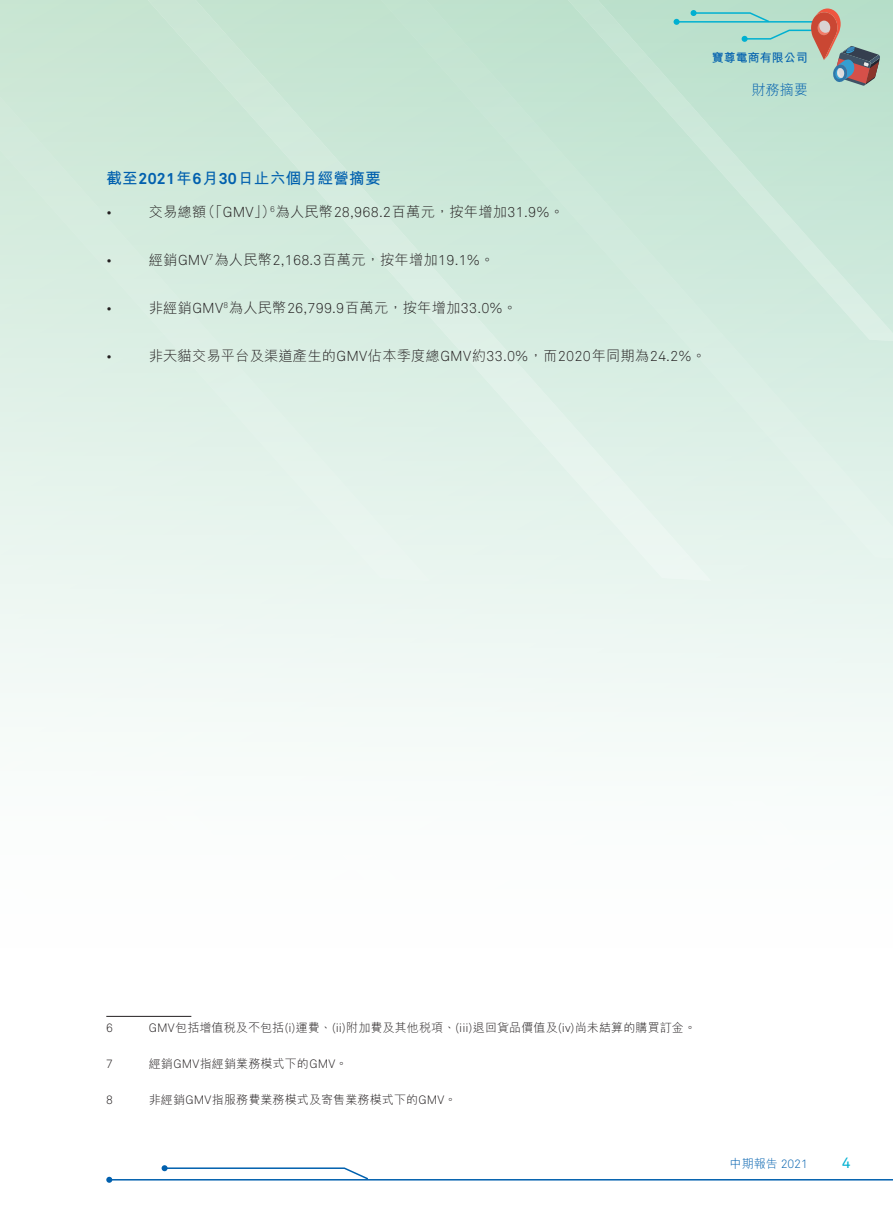
<style>
.page{position:relative;width:893px;height:1212px;background:#f3f9f6}
.page>*{position:absolute;margin:0;border:0;box-sizing:border-box;transform-origin:0 0}
.t1{font:700 15.75px "M Hei HK";letter-spacing:.01em;color:#0160ae}
.t2{font:15px "Akkurat Pro";color:#00b0d1}
.t3{font:300 14.25px "M Hei HK";letter-spacing:.01em;color:#231f20}
.t4{font:300 14.25px "M Hei HK";color:#0160ae}
.t5{font:14.25px "Akkurat Light Pro";color:#231f20}
.t6{font:300 12px "M Hei HK";letter-spacing:.01em;color:#231f20}
.t7{font:700 12px "M Hei HK";color:#0160ae}
.t8{font:300 12px "M Hei HK";color:#0160ae}
.t9{font:12px "Akkurat Light Pro";color:#231f20}
.t10{font:8.25px "Akkurat Light Pro";color:#231f20}
.s1{font-family:"Akkurat Pro"}
.s2{font-family:"Akkurat Light Pro";font-weight:400}
</style>
<div class="page">
<svg style="left:429px;top:0;width:464px;height:560px;background:#d2ebde"></svg>
<svg style="left:0;top:0;width:429px;height:535px;fill:#d6ece0"></svg>
<div style="left:725px;top:860px;width:168px;height:352px;background:#fff"></div>
<div style="left:340px;top:855px;width:385px;height:357px;background:#fff"></div>
<div style="left:0;top:855px;width:340px;height:357px;background:#fff"></div>
<hr style="left:109px;top:1179px;width:784px;height:1px;background:#0160ae">
<svg style="left:106px;top:1177px;width:6px;height:6px"></svg>
<svg style="left:162px;top:1165px;width:208px;height:16px"></svg>
<hr style="left:677px;top:21px;width:139px;height:2px;background:#00b0d1">
<svg style="left:674px;top:19px;width:6px;height:6px"></svg>
<svg style="left:691px;top:9px;width:189px;height:77px;background:#afcabb"></svg>
<hr style="left:106px;top:1016px;width:85px;height:1px;background:#231f20">
<p class="t7" style="left:712px;top:49px;width:97px">寶尊電商有限公司</p>
<p class="t4" style="left:752px;top:82px;width:58px">財務摘要</p>
<p class="t1" style="left:106px;top:167px;width:276px">截至<span class="s1">2021</span>年<span class="s1">6</span>月<span class="s1">30</span>日止六個月經營摘要</p>
<p class="t3" style="left:201px;top:204px;width:364px">（「<span class="s2">GMV</span>」）為人民幣<span class="s2">28,968.2</span>百萬元，按年增加<span class="s2">31.9%</span>。</p>
<p class="t3" style="left:149px;top:204px;width:59px">交易總額</p>
<p class="t10" style="left:270px;top:204px;width:6px">6</p>
<p class="t5" style="left:106px;top:203px;width:8px">•</p>
<p class="t5" style="left:106px;top:251px;width:8px">•</p>
<p class="t5" style="left:106px;top:299px;width:8px">•</p>
<p class="t5" style="left:106px;top:347px;width:8px">•</p>
<p class="t3" style="left:149px;top:252px;width:347px">經銷<span class="s2">GMV</span> 為人民幣<span class="s2">2,168.3</span>百萬元，按年增加<span class="s2">19.1%</span>。</p>
<p class="t10" style="left:209px;top:252px;width:6px">7</p>
<p class="t3" style="left:149px;top:300px;width:370px">非經銷<span class="s2">GMV</span> 為人民幣<span class="s2">26,799.9</span>百萬元，按年增加<span class="s2">33.0%</span>。</p>
<p class="t10" style="left:223px;top:300px;width:6px">8</p>
<p class="t3" style="left:149px;top:348px;width:559px">非天貓交易平台及渠道產生的<span class="s2">GMV</span>佔本季度總<span class="s2">GMV</span>約<span class="s2">33.0%</span>，而<span class="s2">2020</span>年同期為<span class="s2">24.2%</span>。</p>
<p class="t9" style="left:106px;top:1021px;width:8px">6</p>
<p class="t6" style="left:149px;top:1021px;width:549px"><span class="s2">GMV</span>包括增值稅及不包括 <span class="s2">)i(</span> 運費、<span class="s2">( )i i</span> 附加費及其他稅項、<span class="s2">(iii)</span>退回貨品價值及 <span class="s2">i v( )</span>尚未結算的購買訂金。</p>
<p class="t9" style="left:106px;top:1057px;width:8px">7</p>
<p class="t6" style="left:149px;top:1057px;width:200px">經銷<span class="s2">GMV</span>指經銷業務模式下的<span class="s2">GMV</span>。</p>
<p class="t9" style="left:106px;top:1093px;width:8px">8</p>
<p class="t6" style="left:149px;top:1093px;width:309px">非經銷<span class="s2">GMV</span>指服務費業務模式及寄售業務模式下的<span class="s2">GMV</span>。</p>
<p class="t8" style="left:730px;top:1157px;width:80px">中期報告 <span class="s2">2021</span></p>
<p class="t2" style="left:842px;top:1154px;width:10px">4</p>
</div>
